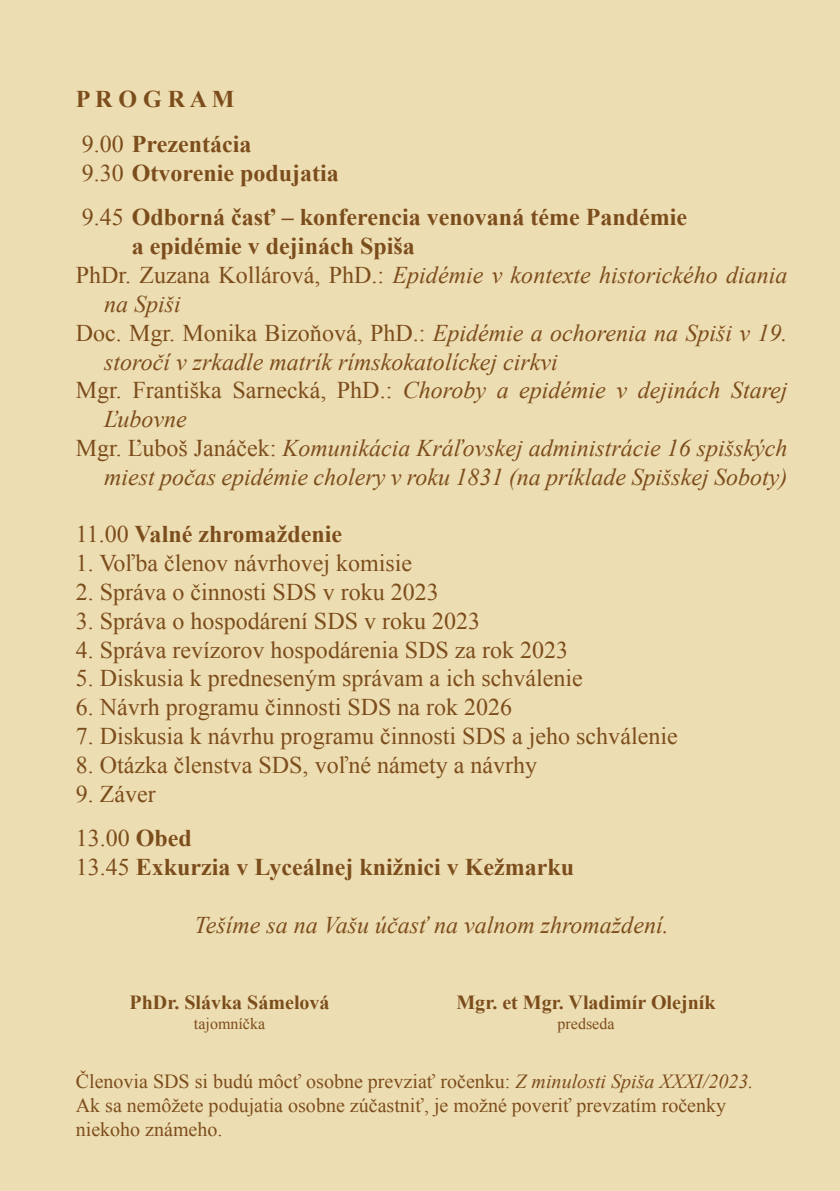
<style>
.page{position:relative;width:840px;height:1191px;background:#fff}
.page>*{position:absolute;margin:0;border:0;box-sizing:border-box;transform-origin:0 0}
.t1{font:italic 24px/28.8px "Times New Roman";color:#7c4d1c}
.t2{font:24px "Times New Roman";color:#7c4d1c}
.t3{font:700 24px "Times New Roman";color:#7c4d1c}
.t4{font:20px/24px "Times New Roman";color:#7c4d1c}
.t5{font:700 20px "Times New Roman";color:#7c4d1c}
.t6{font:16px "Times New Roman";color:#7c4d1c}
.s1{font-weight:400}
.s2{font-style:normal}
.s3{font-weight:700}
.s4{font-style:italic}
</style>
<div class="page">
<div style="left:0;top:0;width:839px;height:1191px;background:#edddb2"></div>
<p class="t3" style="left:76px;top:82px;width:160px">P R O G R A M</p>
<p class="t3" style="left:82px;top:127px;width:171px"><span class="s1">9.00</span> Prezentácia</p>
<p class="t3" style="left:82px;top:156px;width:258px"><span class="s1">9.30</span> Otvorenie podujatia</p>
<p class="t3" style="left:82px;top:201px;width:606px"><span class="s1">9.45</span> Odborná časť – konferencia venovaná téme Pandémie</p>
<p class="t3" style="left:132px;top:230px;width:284px">a epidémie v dejinách Spiša</p>
<p class="t1" style="left:104px;top:260px;width:684px;text-indent:-28px"><span class="s2">PhDr. Zuzana Kollárová, PhD.:</span> Epidémie v kontexte historického diania na Spiši</p>
<p class="t1" style="left:104px;top:318px;width:684px;text-indent:-28px"><span class="s2">Doc. Mgr. Monika Bizoňová, PhD.:</span> Epidémie a ochorenia na Spiši v 19. storočí v zrkadle matrík rímskokatolíckej cirkvi</p>
<p class="t1" style="left:104px;top:375px;width:684px;text-indent:-28px"><span class="s2">Mgr. Františka Sarnecká, PhD.:</span> Choroby a epidémie v dejinách Starej<br>Ľubovne</p>
<p class="t1" style="left:76px;top:433px;width:712px;text-align:right"><span class="s2">Mgr. Ľuboš Janáček:</span> Komunikácia Kráľovskej administrácie 16 spišských miest počas epidémie cholery v roku 1831 (na príklade Spišskej Soboty)</p>
<p class="t3" style="left:76px;top:518px;width:268px"><span class="s1">11.00</span> Valné zhromaždenie</p>
<p class="t2" style="left:76px;top:547px;width:338px">1. Voľba členov návrhovej komisie</p>
<p class="t2" style="left:76px;top:576px;width:364px">2. Správa o činnosti SDS v roku 2023</p>
<p class="t2" style="left:76px;top:604px;width:405px">3. Správa o hospodárení SDS v roku 2023</p>
<p class="t2" style="left:76px;top:633px;width:493px">4. Správa revízorov hospodárenia SDS za rok 2023</p>
<p class="t2" style="left:76px;top:662px;width:508px">5. Diskusia k predneseným správam a ich schválenie</p>
<p class="t2" style="left:76px;top:691px;width:437px">6. Návrh programu činnosti SDS na rok 2026</p>
<p class="t2" style="left:76px;top:720px;width:603px">7. Diskusia k návrhu programu činnosti SDS a jeho schválenie</p>
<p class="t2" style="left:76px;top:748px;width:462px">8. Otázka členstva SDS, voľné námety a návrhy</p>
<p class="t2" style="left:76px;top:777px;width:81px">9. Záver</p>
<p class="t2" style="left:76px;top:822px;width:118px">13.00 <span class="s3">Obed</span></p>
<p class="t3" style="left:76px;top:850px;width:500px"><span class="s1">13.45</span> Exkurzia v Lyceálnej knižnici v Kežmarku</p>
<p class="t1" style="left:194px;top:910px;width:475px">Tešíme sa na Vašu účasť na valnom zhromaždení.</p>
<p class="t5" style="left:129px;top:988px;width:201px">PhDr. Slávka Sámelová</p>
<p class="t6" style="left:194px;top:1012px;width:73px">tajomníčka</p>
<p class="t5" style="left:456px;top:988px;width:260px">Mgr. et Mgr. Vladimír Olejník</p>
<p class="t6" style="left:557px;top:1012px;width:58px">predseda</p>
<p class="t4" style="left:76px;top:1069px;width:679px">Členovia SDS si budú môcť osobne prevziať ročenku: <span class="s4">Z minulosti Spiša XXXI/2023.</span></p>
<p class="t4" style="left:76px;top:1093px;width:651px">Ak sa nemôžete podujatia osobne zúčastniť, je možné poveriť prevzatím ročenky niekoho známeho.</p>
</div>
